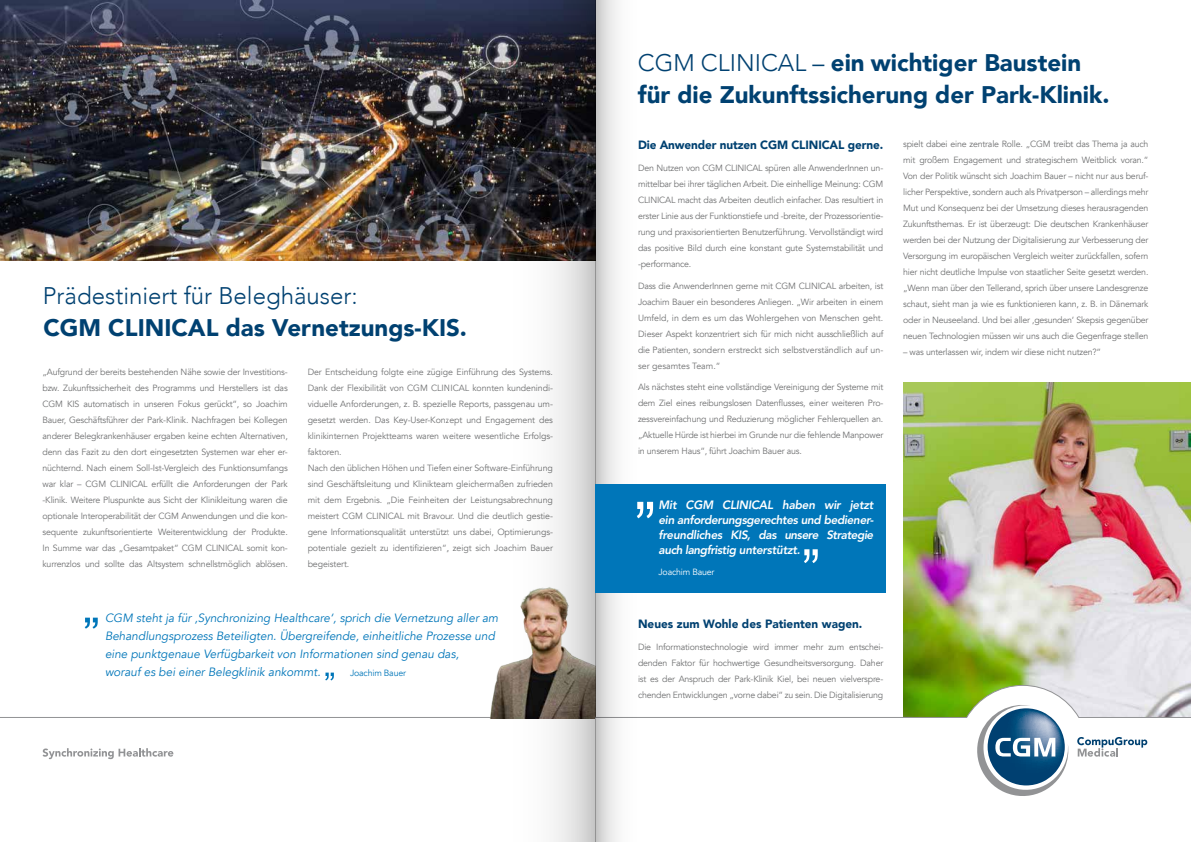
<style>
.page{position:relative;width:1191px;height:842px;background:#fff}
.page>*{position:absolute;margin:0;border:0;box-sizing:border-box;transform-origin:0 0}
.t1{font:900 24px/32px "Avenir LT Com";color:#004171}
.t2{font:300 24px "Avenir LT Com";color:#004171}
.t3{font:italic 12px/18px "Avenir LT Com";color:#0076b9}
.t4{font:italic 800 12px/15px "Avenir LT Std";letter-spacing:-.04em;color:#fff;text-align:justify}
.t5{font:900 12px "Avenir LT Com";letter-spacing:-.01em;color:#004171}
.t6{font:9px/16px "Avenir LT Com";letter-spacing:-.01em;color:#707172;text-align:justify}
.t7{font:9px "Avenir LT Com";letter-spacing:-.02em;color:#fff}
.t8{font:9px "Avenir LT Com";letter-spacing:-.02em;color:#0076b9}
.s1{font-weight:300}
</style>
<div class="page">
<img style="left:0;top:0;width:448px;height:261px">
<img style="left:903px;top:383px;width:288px;height:290px">
<svg style="left:595px;top:0;width:74px;height:673px"></svg>
<svg style="left:448px;top:0;width:147px;height:673px"></svg>
<div style="left:595px;top:484px;width:291px;height:108px;background:#0076b9"></div>
<svg style="left:804px;top:549px;width:13px;height:14px"></svg>
<svg style="left:637px;top:502px;width:16px;height:16px"></svg>
<svg style="left:85px;top:618px;width:13px;height:11px"></svg>
<svg style="left:0;top:673px;width:1191px;height:169px"></svg>
<h1 class="t2" style="left:43px;top:281px;width:316px">Prädestiniert für Beleghäuser:</h1>
<h1 class="t1" style="left:43px;top:311px;width:425px">CGM CLINICAL das Vernetzungs-KIS.</h1>
<p class="t6" style="left:43px;top:364px;width:247px">„Aufgrund der bereits bestehenden Nähe sowie der Investitions&shy;bzw. Zukunftssicherheit des Programms und Herstellers ist das CGM KIS automatisch in unseren Fokus gerückt“, so Joachim Bauer, Geschäftsführer der Park-Klinik. Nachfragen bei Kollegen anderer Belegkrankenhäuser ergaben keine echten Alternativen, denn das Fazit zu den dort eingesetzten Systemen war eher er&shy;nüchternd. Nach einem Soll-Ist-Vergleich des Funktionsumfangs war klar – CGM CLINICAL erfüllt die Anforderungen der Park -Klinik. Weitere Pluspunkte aus Sicht der Klinikleitung waren die optionale Interoperabilität der CGM Anwendungen und die kon&shy;sequente zukunftsorientierte Weiterentwicklung der Produkte.<br>In Summe war das „Gesamtpaket“ CGM CLINICAL somit kon&shy;kurrenzlos und sollte das Altsystem schnellstmöglich ablösen.</p>
<p class="t6" style="left:308px;top:364px;width:247px;text-align:left">Der Entscheidung folgte eine zügige Einführung des Systems.<br>Dank der Flexibilität von CGM CLINICAL konnten kundenindi&shy;viduelle Anforderungen, z. B. spezielle Reports, passgenau um&shy;gesetzt werden. Das Key-User-Konzept und Engagement des klinikinternen Projektteams waren weitere wesentliche Erfolgs&shy;faktoren.<br>Nach den üblichen Höhen und Tiefen einer Software-Einführung sind Geschäftsleitung und Klinikteam gleichermaßen zufrieden mit dem Ergebnis. „Die Feinheiten der Leistungsabrechnung meistert CGM CLINICAL mit Bravour. Und die deutlich gestie&shy;gene Informationsqualität unterstützt uns dabei, Optimierungs&shy;potentiale gezielt zu identifizieren“, zeigt sich Joachim Bauer begeistert.</p>
<p class="t3" style="left:105px;top:609px;width:395px">CGM steht ja für ‚Synchronizing Healthcare‘, sprich die Vernetzung aller am Behandlungsprozess Beteiligten. Übergreifende, einheitliche Prozesse und eine punktgenaue Verfügbarkeit von Informationen sind genau das,<br>worauf es bei einer Belegklinik ankommt.</p>
<p class="t8" style="left:350px;top:668px;width:57px">Joachim Bauer</p>
<h1 class="t1" style="left:638px;top:47px;width:473px"><span class="s1">CGM CLINICAL –</span> ein wichtiger Baustein für die Zukunftssicherung der Park-Klinik.</h1>
<h2 class="t5" style="left:638px;top:138px;width:247px">Die Anwender nutzen CGM CLINICAL gerne.</h2>
<p class="t6" style="left:638px;top:160px;width:247px">Den Nutzen von CGM CLINICAL spüren alle AnwenderInnen un&shy;mittelbar bei ihrer täglichen Arbeit. Die einhellige Meinung: CGM CLINICAL macht das Arbeiten deutlich einfacher. Das resultiert in erster Linie aus der Funktionstiefe und -breite, der Prozessorientie&shy;rung und praxisorientierten Benutzerführung. Vervollständigt wird das positive Bild durch eine konstant gute Systemstabilität und -performance.</p>
<p class="t6" style="left:638px;top:278px;width:247px">Dass die AnwenderInnen gerne mit CGM CLINICAL arbeiten, ist Joachim Bauer ein besonderes Anliegen. „Wir arbeiten in einem Umfeld, in dem es um das Wohlergehen von Menschen geht.<br>Dieser Aspekt konzentriert sich für mich nicht ausschließlich auf die Patienten, sondern erstreckt sich selbstverständlich auf un&shy;ser gesamtes Team.“</p>
<p class="t6" style="left:638px;top:379px;width:247px">Als nächstes steht eine vollständige Vereinigung der Systeme mit dem Ziel eines reibungslosen Datenflusses, einer weiteren Pro&shy;zessvereinfachung und Reduzierung möglicher Fehlerquellen an. „Aktuelle Hürde ist hierbei im Grunde nur die fehlende Manpower in unserem Haus“, führt Joachim Bauer aus.</p>
<h2 class="t4" style="left:658px;top:498px;width:216px">Mit CGM CLINICAL haben wir jetzt ein anforderungsgerechtes und bediener&shy;freundliches KIS, das unsere Strategie auch langfristig unterstützt.</h2>
<p class="t7" style="left:658px;top:566px;width:57px">Joachim Bauer</p>
<h2 class="t5" style="left:638px;top:616px;width:226px">Neues zum Wohle des Patienten wagen.</h2>
<p class="t6" style="left:638px;top:638px;width:247px">Die Informationstechnologie wird immer mehr zum entschei&shy;denden Faktor für hochwertige Gesundheitsversorgung. Daher ist es der Anspruch der Park-Klinik Kiel, bei neuen vielverspre&shy;chenden Entwicklungen „vorne dabei“ zu sein. Die Digitalisierung</p>
<p class="t6" style="left:903px;top:136px;width:247px">spielt dabei eine zentrale Rolle. „CGM treibt das Thema ja auch mit großem Engagement und strategischem Weitblick voran.“ Von der Politik wünscht sich Joachim Bauer – nicht nur aus beruf&shy;licher Perspektive, sondern auch als Privatperson – allerdings mehr Mut und Konsequenz bei der Umsetzung dieses herausragenden Zukunftsthemas. Er ist überzeugt: Die deutschen Krankenhäuser werden bei der Nutzung der Digitalisierung zur Verbesserung der Versorgung im europäischen Vergleich weiter zurückfallen, sofern hier nicht deutliche Impulse von staatlicher Seite gesetzt werden. „Wenn man über den Tellerand, sprich über unsere Landesgrenze schaut, sieht man ja wie es funktionieren kann, z. B. in Dänemark oder in Neuseeland. Und bei aller ‚gesunden‘ Skepsis gegenüber neuen Technologien müssen wir uns auch die Gegenfrage stellen</p>
<p class="t6" style="left:903px;top:344px;width:199px">– was unterlassen wir, indem wir diese nicht nutzen?“</p>
</div>
